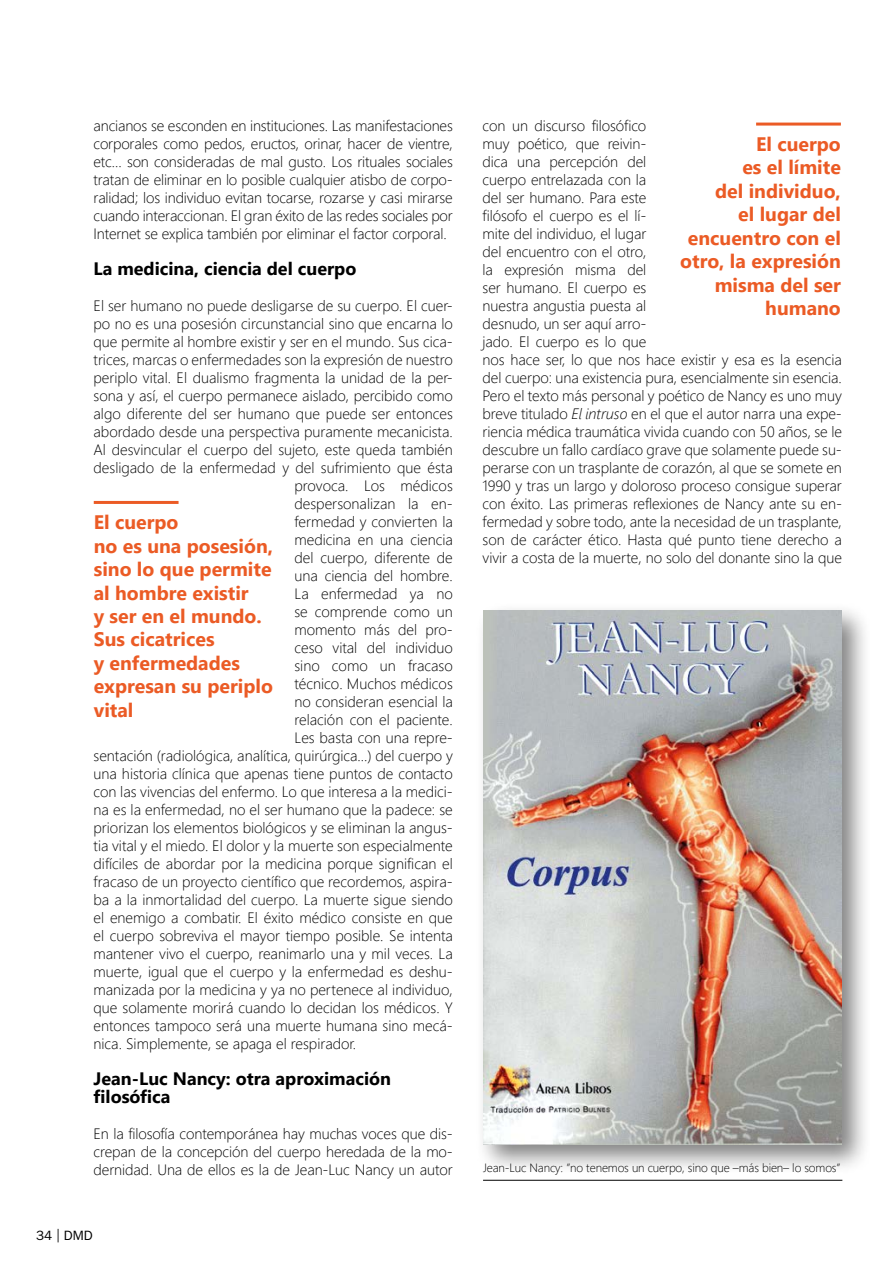
<style>
.page{position:relative;width:893px;height:1263px;background:#fff}
.page>*{position:absolute;margin:0;border:0;box-sizing:border-box;transform-origin:0 0}
.t1{font:700 19.5px/23.4px "Segoe UI";color:#eb5b25;text-align:right}
.t2{font:700 18px/18px "Segoe UI";color:#000}
.t3{font:300 15px/18px "Segoe UI";color:#000;text-align:justify}
.t4{font:13.5px "ITC Franklin Gothic Std";color:#000}
.t5{font:300 12px "Segoe UI";letter-spacing:-.01em;color:#000}
.s1{font-style:italic}
</style>
<div class="page">
<hr style="left:756px;top:123px;width:85px;height:3px;background:#eb5b25">
<hr style="left:94px;top:501px;width:85px;height:3px;background:#eb5b25">
<div style="left:475px;top:602px;width:397px;height:573px;background:#000;opacity:.5"></div>
<img style="left:483px;top:610px;width:358px;height:534px">
<hr style="left:483px;top:1180px;width:359px;height:1px;background:#000">
<p class="t3" style="left:94px;top:116px;width:361px">ancianos se esconden en instituciones. Las manifestaciones corporales como pedos, eructos, orinar, hacer de vientre, etc… son consideradas de mal gusto. Los rituales sociales tratan de eliminar en lo posible cualquier atisbo de corpo&shy;ralidad; los individuo evitan tocarse, rozarse y casi mirarse cuando interaccionan. El gran éxito de las redes sociales por Internet se explica también por eliminar el factor corporal.</p>
<p class="t2" style="left:94px;top:259px;width:264px">La medicina, ciencia del cuerpo</p>
<p class="t3" style="left:94px;top:296px;width:361px">El ser humano no puede desligarse de su cuerpo. El cuer-</p>
<p class="t3" style="left:94px;top:314px;width:361px">po no es una posesión circunstancial sino que encarna lo</p>
<p class="t3" style="left:94px;top:332px;width:361px">que permite al hombre existir y ser en el mundo. Sus cica-</p>
<p class="t3" style="left:94px;top:350px;width:361px">trices, marcas o enfermedades son la expresión de nuestro</p>
<p class="t3" style="left:94px;top:368px;width:361px">periplo vital. El dualismo fragmenta la unidad de la per-</p>
<p class="t3" style="left:94px;top:386px;width:361px">sona y así, el cuerpo permanece aislado, percibido como</p>
<p class="t3" style="left:94px;top:404px;width:361px">algo diferente del ser humano que puede ser entonces</p>
<p class="t3" style="left:94px;top:422px;width:361px">abordado desde una perspectiva puramente mecanicista.</p>
<p class="t3" style="left:94px;top:440px;width:361px">Al desvincular el cuerpo del sujeto, este queda también</p>
<p class="t3" style="left:94px;top:458px;width:361px">desligado de la enfermedad y del sufrimiento que ésta</p>
<p class="t3" style="left:294px;top:476px;width:160px">provoca. Los médicos</p>
<p class="t3" style="left:294px;top:494px;width:160px">despersonalizan la en-</p>
<p class="t3" style="left:294px;top:512px;width:160px">fermedad y convierten la</p>
<p class="t3" style="left:294px;top:530px;width:160px">medicina en una ciencia</p>
<p class="t3" style="left:294px;top:548px;width:160px">del cuerpo, diferente de</p>
<p class="t3" style="left:294px;top:566px;width:160px">una ciencia del hombre.</p>
<p class="t3" style="left:294px;top:584px;width:160px">La enfermedad ya no</p>
<p class="t3" style="left:294px;top:602px;width:160px">se comprende como un</p>
<p class="t3" style="left:294px;top:620px;width:160px">momento más del pro-</p>
<p class="t3" style="left:294px;top:638px;width:160px">ceso vital del individuo</p>
<p class="t3" style="left:294px;top:656px;width:160px">sino como un fracaso</p>
<p class="t3" style="left:294px;top:674px;width:160px">técnico. Muchos médicos</p>
<p class="t3" style="left:294px;top:692px;width:160px">no consideran esencial la</p>
<p class="t3" style="left:294px;top:710px;width:160px">relación con el paciente.</p>
<p class="t3" style="left:294px;top:728px;width:160px">Les basta con una repre-</p>
<p class="t3" style="left:94px;top:746px;width:361px">sentación (radiológica, analítica, quirúrgica...) del cuerpo y</p>
<p class="t3" style="left:94px;top:764px;width:361px">una historia clínica que apenas tiene puntos de contacto</p>
<p class="t3" style="left:94px;top:782px;width:361px">con las vivencias del enfermo. Lo que interesa a la medici-</p>
<p class="t3" style="left:94px;top:800px;width:361px">na es la enfermedad, no el ser humano que la padece: se</p>
<p class="t3" style="left:94px;top:818px;width:361px">priorizan los elementos biológicos y se eliminan la angus-</p>
<p class="t3" style="left:94px;top:836px;width:361px">tia vital y el miedo. El dolor y la muerte son especialmente</p>
<p class="t3" style="left:94px;top:854px;width:361px">difíciles de abordar por la medicina porque significan el</p>
<p class="t3" style="left:94px;top:872px;width:361px">fracaso de un proyecto científico que recordemos, aspira-</p>
<p class="t3" style="left:94px;top:890px;width:361px">ba a la inmortalidad del cuerpo. La muerte sigue siendo</p>
<p class="t3" style="left:94px;top:908px;width:361px">el enemigo a combatir. El éxito médico consiste en que</p>
<p class="t3" style="left:94px;top:926px;width:361px">el cuerpo sobreviva el mayor tiempo posible. Se intenta</p>
<p class="t3" style="left:94px;top:944px;width:361px">mantener vivo el cuerpo, reanimarlo una y mil veces. La</p>
<p class="t3" style="left:94px;top:962px;width:361px">muerte, igual que el cuerpo y la enfermedad es deshu-</p>
<p class="t3" style="left:94px;top:980px;width:361px">manizada por la medicina y ya no pertenece al individuo,</p>
<p class="t3" style="left:94px;top:998px;width:361px">que solamente morirá cuando lo decidan los médicos. Y</p>
<p class="t3" style="left:94px;top:1016px;width:361px">entonces tampoco será una muerte humana sino mecá-</p>
<p class="t3" style="left:94px;top:1034px;width:264px">nica. Simplemente, se apaga el respirador.</p>
<p class="t2" style="left:94px;top:1069px;width:299px">Jean-Luc Nancy: otra aproximación filosófica</p>
<p class="t3" style="left:94px;top:1124px;width:361px">En la filosofía contemporánea hay muchas voces que dis&shy;crepan de la concepción del cuerpo heredada de la mo&shy;dernidad. Una de ellos es la de Jean-Luc Nancy un autor</p>
<h1 class="t1" style="left:94px;top:510px;width:181px;text-align:left">El cuerpo<br>no es una posesión, sino lo que permite al hombre existir<br>y ser en el mundo.<br>Sus cicatrices<br>y enfermedades expresan su periplo vital</h1>
<p class="t4" style="left:36px;top:1228px;width:58px">34 | DMD</p>
<p class="t3" style="left:483px;top:116px;width:361px;text-align:left">con un discurso filosófico<br>muy poético, que reivin-<br>dica una percepción del<br>cuerpo entrelazada con la<br>del ser humano. Para este<br>filósofo el cuerpo es el lí-<br>mite del individuo, el lugar<br>del encuentro con el otro,<br>la expresión misma del<br>ser humano. El cuerpo es<br>nuestra angustia puesta al<br>desnudo, un ser aquí arro-<br>jado. El cuerpo es lo que<br>nos hace ser, lo que nos hace existir y esa es la esencia del cuerpo: una existencia pura, esencialmente sin esencia.<br>Pero el texto más personal y poético de Nancy es uno muy breve titulado <span class="s1">El intruso</span> en el que el autor narra una expe&shy;riencia médica traumática vivida cuando con 50 años, se le descubre un fallo cardíaco grave que solamente puede su&shy;perarse con un trasplante de corazón, al que se somete en 1990 y tras un largo y doloroso proceso consigue superar con éxito. Las primeras reflexiones de Nancy ante su en&shy;fermedad y sobre todo, ante la necesidad de un trasplante, son de carácter ético. Hasta qué punto tiene derecho a vivir a costa de la muerte, no solo del donante sino la que</p>
<h1 class="t1" style="left:680px;top:131px;width:162px">El cuerpo<br>es el límite<br>del individuo,<br>el lugar del encuentro con el otro, la expresión misma del ser humano</h1>
<p class="t5" style="left:483px;top:1158px;width:359px">Jean-Luc Nancy: ʺno tenemos un cuerpo, sino que –más bien– lo somosʺ</p>
</div>
